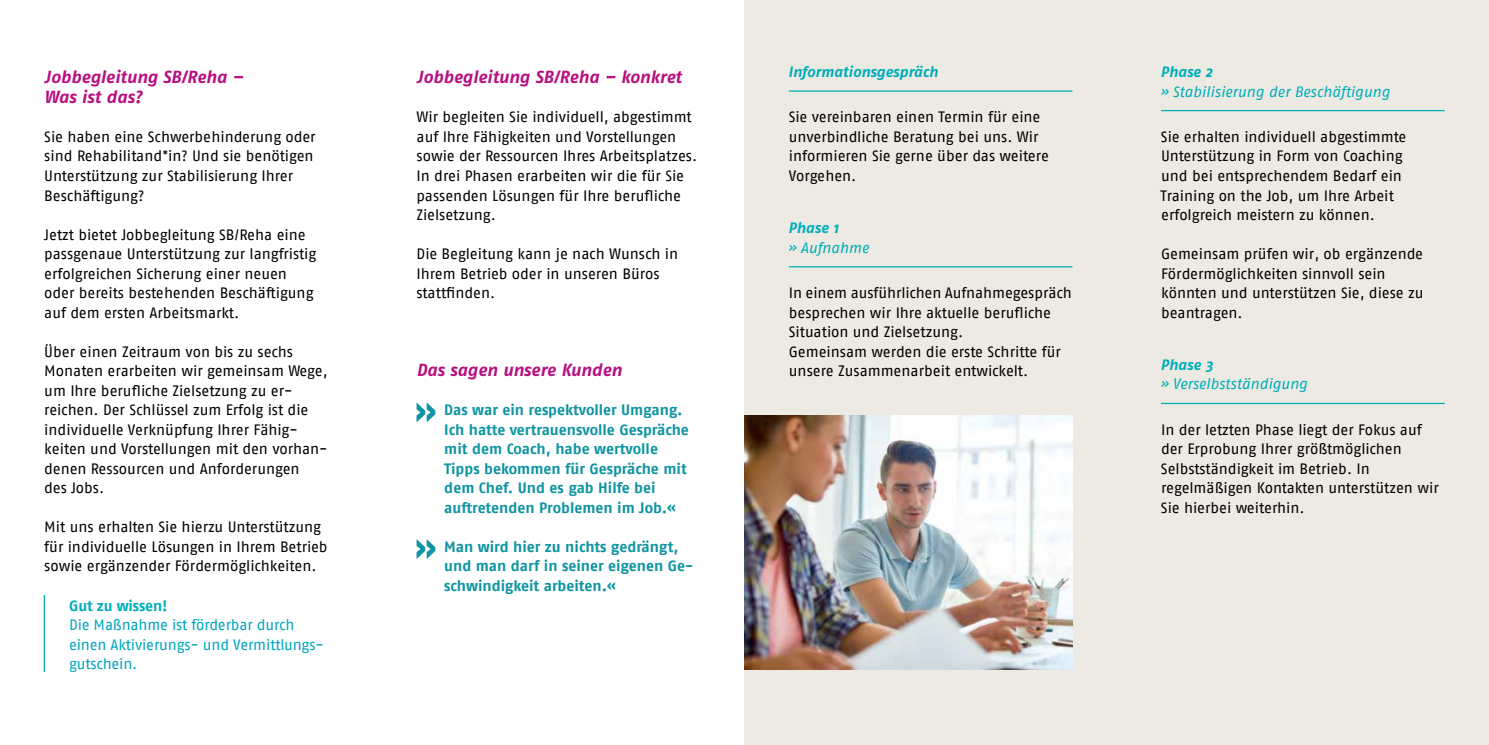
<style>
.page{position:relative;width:1489px;height:745px;background:#fff}
.page>*{position:absolute;margin:0;border:0;box-sizing:border-box;transform-origin:0 0}
.t1{font:italic 700 17.5px/19.5px "Fago Pro";letter-spacing:-.005em;color:#b80e80}
.t2{font:15px/19.5px "AWO Fago Office";color:#000}
.t3{font:700 15px/19.5px "AWO Fago Office";color:#0e94a2}
.t4{font:15px/19.5px "AWO Fago Office";letter-spacing:-.01em;color:#00a7c0}
.t5{font:italic 15px "AWO Fago Office";letter-spacing:-.005em;color:#00adba}
.t6{font:italic 700 15px "Fago Pro";letter-spacing:-.005em;color:#00adba}
.t7{font:700 15px "AWO Fago Office";letter-spacing:-.01em;color:#00adba}
</style>
<div class="page">
<div style="left:744px;top:0;width:744px;height:744px;background:#eceae2"></div>
<img style="left:744px;top:415px;width:328px;height:253px">
<hr style="left:44px;top:594px;width:1px;height:77px;background:#00adba">
<hr style="left:788px;top:90px;width:284px;height:2px;background:#00adba">
<hr style="left:788px;top:266px;width:284px;height:1px;background:#00adba">
<hr style="left:1160px;top:110px;width:284px;height:1px;background:#00adba">
<hr style="left:1160px;top:402px;width:284px;height:2px;background:#00adba">
<svg style="left:416px;top:402px;width:19px;height:20px"></svg>
<svg style="left:416px;top:539px;width:19px;height:19px"></svg>
<p class="t1" style="left:44px;top:67px;width:200px">Jobbegleitung SB/Reha –<br>Was ist das?</p>
<p class="t2" style="left:44px;top:127px;width:273px">Sie haben eine Schwerbehinderung oder sind Rehabilitand<sup>*</sup>in? Und sie benötigen Unterstützung zur Stabilisierung Ihrer Beschäftigung?</p>
<p class="t2" style="left:44px;top:224px;width:273px">Jetzt bietet Jobbegleitung SB/Reha eine passgenaue Unterstützung zur langfristig erfolgreichen Sicherung einer neuen oder bereits bestehenden Beschäftigung auf dem ersten Arbeitsmarkt.</p>
<p class="t2" style="left:44px;top:341px;width:285px">Über einen Zeitraum von bis zu sechs Monaten erarbeiten wir gemeinsam Wege, um Ihre berufliche Zielsetzung zu er&shy;reichen. Der Schlüssel zum Erfolg ist die individuelle Verknüpfung Ihrer Fähig&shy;keiten und Vorstellungen mit den vorhan&shy;denen Ressourcen und Anforderungen<br>des Jobs.</p>
<p class="t2" style="left:44px;top:517px;width:285px">Mit uns erhalten Sie hierzu Unterstützung für individuelle Lösungen in Ihrem Betrieb sowie ergänzender Fördermöglichkeiten.</p>
<p class="t7" style="left:69px;top:596px;width:100px">Gut zu wissen!</p>
<p class="t4" style="left:69px;top:614px;width:256px">Die Maßnahme ist förderbar durch einen Aktivierungs- und Vermittlungs&shy;gutschein.</p>
<p class="t1" style="left:416px;top:67px;width:266px">Jobbegleitung SB/Reha – konkret</p>
<p class="t2" style="left:416px;top:107px;width:282px">Wir begleiten Sie individuell, abgestimmt auf Ihre Fähigkeiten und Vorstellungen sowie der Ressourcen Ihres Arbeitsplatzes.<br>In drei Phasen erarbeiten wir die für Sie passenden Lösungen für Ihre berufliche Zielsetzung.</p>
<p class="t2" style="left:416px;top:244px;width:263px">Die Begleitung kann je nach Wunsch in<br>Ihrem Betrieb oder in unseren Büros stattfinden.</p>
<p class="t1" style="left:416px;top:360px;width:207px">Das sagen unsere Kunden</p>
<p class="t3" style="left:444px;top:400px;width:246px">Das war ein respektvoller Umgang.<br>Ich hatte vertrauensvolle Gespräche mit dem Coach, habe wertvolle<br>Tipps bekommen für Gespräche mit dem Chef. Und es gab Hilfe bei auftretenden Problemen im Job.«</p>
<p class="t3" style="left:444px;top:536px;width:250px">Man wird hier zu nichts gedrängt, und man darf in seiner eigenen Ge&shy;schwindigkeit arbeiten.«</p>
<p class="t6" style="left:788px;top:63px;width:151px">Informationsgespräch</p>
<p class="t2" style="left:788px;top:107px;width:262px">Sie vereinbaren einen Termin für eine unverbindliche Beratung bei uns. Wir informieren Sie gerne über das weitere<br>Vorgehen.</p>
<p class="t6" style="left:788px;top:219px;width:52px">Phase 1</p>
<p class="t5" style="left:787px;top:239px;width:83px">» Aufnahme</p>
<p class="t2" style="left:788px;top:283px;width:285px">In einem ausführlichen Aufnahmegespräch besprechen wir Ihre aktuelle berufliche Situation und Zielsetzung.<br>Gemeinsam werden die erste Schritte für unsere Zusammenarbeit entwickelt.</p>
<p class="t6" style="left:1160px;top:63px;width:53px">Phase 2</p>
<p class="t5" style="left:1159px;top:83px;width:231px">» Stabilisierung der Beschäftigung</p>
<p class="t2" style="left:1160px;top:127px;width:247px">Sie erhalten individuell abgestimmte Unterstützung in Form von Coaching und bei entsprechendem Bedarf ein Training on the Job, um Ihre Arbeit erfolgreich meistern zu können.</p>
<p class="t2" style="left:1160px;top:244px;width:264px">Gemeinsam prüfen wir, ob ergänzende<br>Fördermöglichkeiten sinnvoll sein könnten und unterstützen Sie, diese zu beantragen.</p>
<p class="t6" style="left:1160px;top:355px;width:54px">Phase 3</p>
<p class="t5" style="left:1159px;top:375px;width:149px">» Verselbstständigung</p>
<p class="t2" style="left:1160px;top:419px;width:279px">In der letzten Phase liegt der Fokus auf der Erprobung Ihrer größtmöglichen Selbstständigkeit im Betrieb. In regelmäßigen Kontakten unterstützen wir Sie hierbei weiterhin.</p>
</div>
